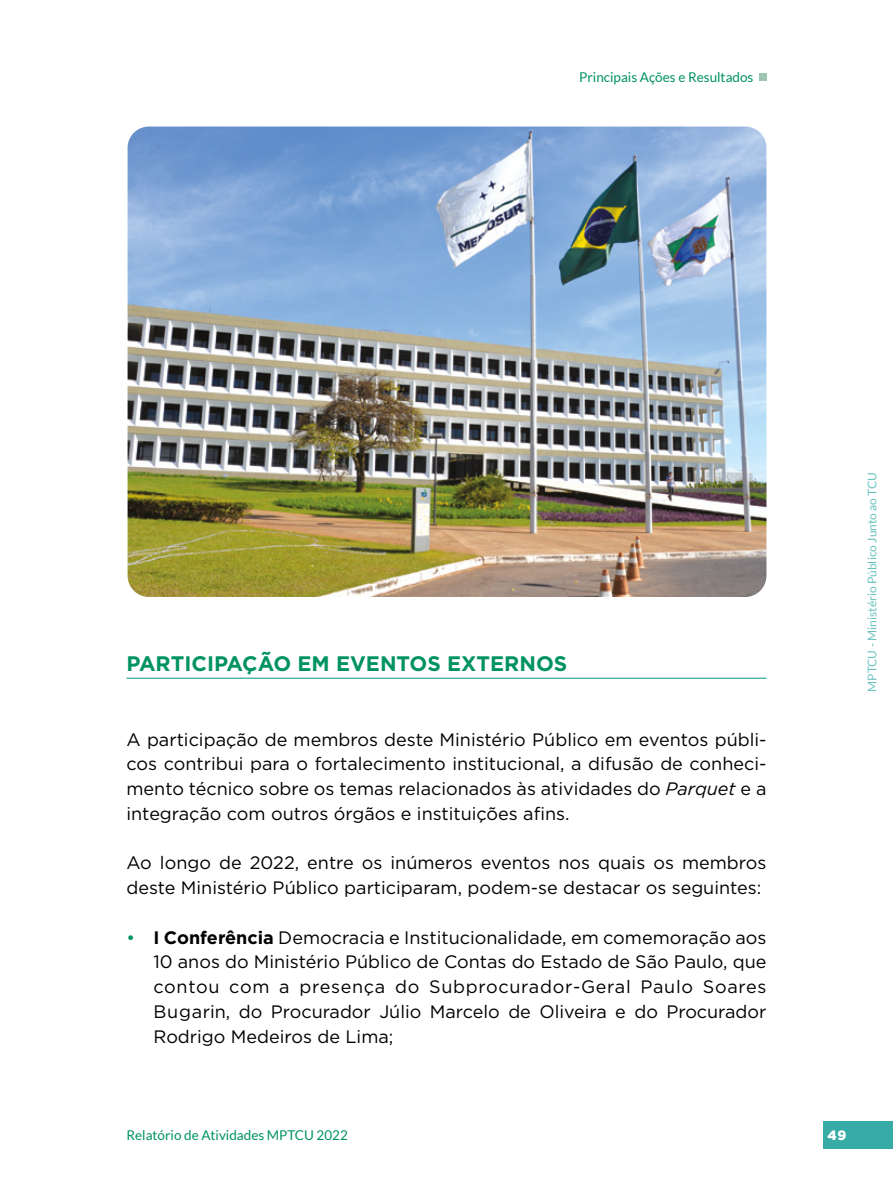
<style>
.page{position:relative;width:893px;height:1191px;background:#fff}
.page>*{position:absolute;margin:0;border:0;box-sizing:border-box;transform-origin:0 0}
.t1{font:700 21px "Gotham";color:#009262}
.t2{font:18px/24.8px "Gotham";color:#000;text-align:justify}
.t3{font:13.5px "Lato";color:#009262}
.t4{font:900 13.5px "Gotham";color:#fff}
.t5{font:12px "Lato";color:#6bc3c0}
.s1{font-style:italic}
.s2{color:#009262}
.s3{font-weight:700}
</style>
<div class="page">
<div style="left:823px;top:1121px;width:70px;height:27px;background:#37aba5"></div>
<div style="left:759px;top:73px;width:7px;height:8px;background:#9ec6ae"></div>
<hr style="left:126px;top:677px;width:640px;height:2px;background:#37aba5">
<img style="left:128px;top:126px;width:638px;height:471px">
<p class="t3" style="left:579px;top:70px;width:176px">Principais Ações e Resultados</p>
<p class="t1" style="left:126px;top:650px;width:442px">PARTICIPAÇÃO EM EVENTOS EXTERNOS</p>
<p class="t2" style="left:126px;top:726px;width:641px">A participação de membros deste Ministério Público em eventos públi&shy;cos contribui para o fortalecimento institucional, a difusão de conheci&shy;mento técnico sobre os temas relacionados às atividades do <span class="s1">Parquet</span> e a integração com outros órgãos e instituições afins.</p>
<p class="t2" style="left:126px;top:850px;width:641px">Ao longo de 2022, entre os inúmeros eventos nos quais os membros deste Ministério Público participaram, podem-se destacar os seguintes:</p>
<p class="t2" style="left:153px;top:924px;width:614px;text-indent:-27px"><span class="s2">•</span> <span class="s3">I Conferência</span> Democracia e Institucionalidade, em comemoração aos 10 anos do Ministério Público de Contas do Estado de São Paulo, que contou com a presença do Subprocurador-Geral Paulo Soares Bugarin, do Procurador Júlio Marcelo de Oliveira e do Procurador Rodrigo Medeiros de Lima;</p>
<p class="t5" style="left:865px;top:691px;width:221px;rotate:-90deg">MPTCU - Ministério Público Junto ao TCU</p>
<p class="t3" style="left:126px;top:1127px;width:223px">Relatório de Atividades MPTCU 2022</p>
<p class="t4" style="left:827px;top:1126px;width:20px">49</p>
<p class="t4" style="left:828px;top:1126px;width:19px">2 37</p>
</div>
